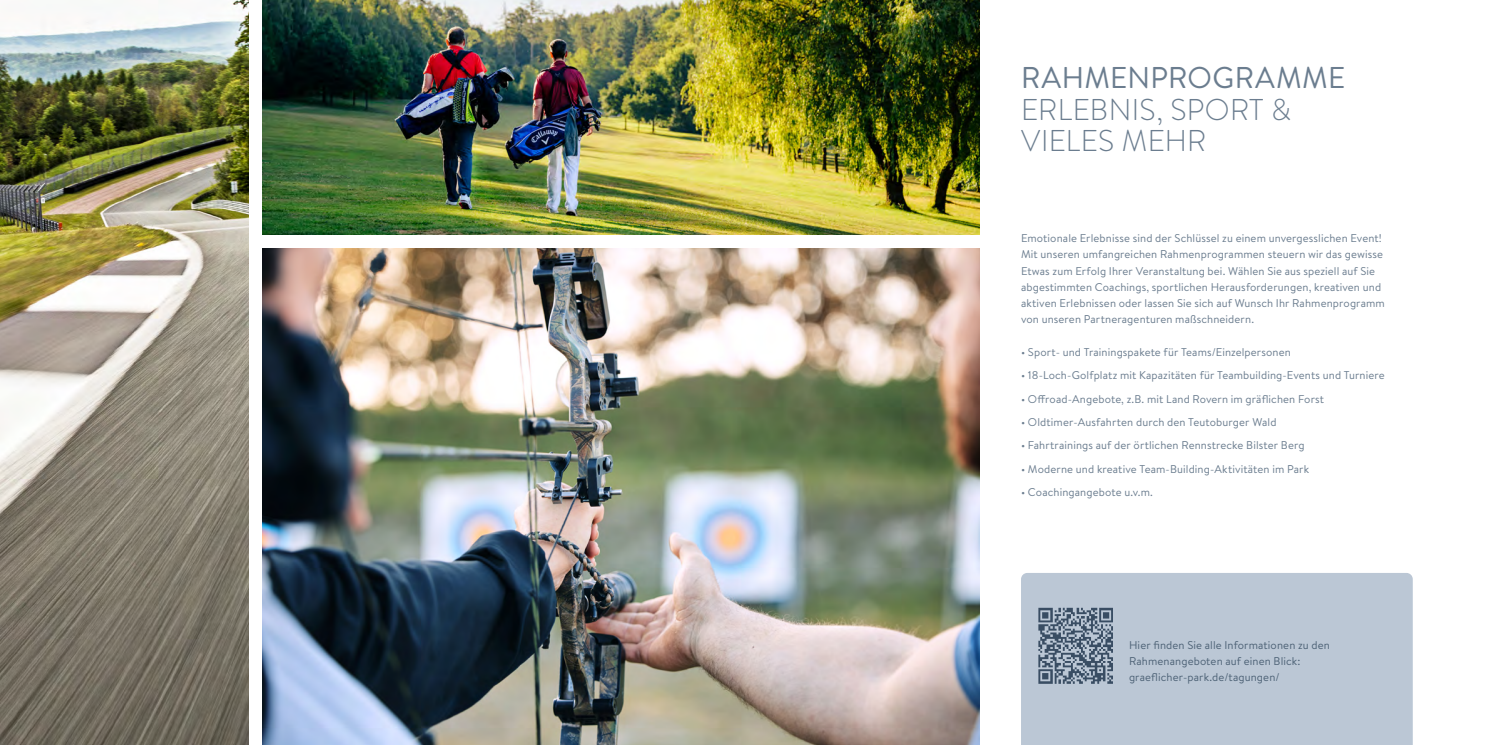
<style>
.page{position:relative;width:1489px;height:745px;background:#fff}
.page>*{position:absolute;margin:0;border:0;box-sizing:border-box;transform-origin:0 0}
.t1{font:300 30px/31.2px "Brandon Text";letter-spacing:.01em;color:#6b7d8f}
.t2{font:11.25px/16.2px "Brandon Text";letter-spacing:.01em;color:#6b7d8f}
.t3{font:11.25px/16.2px "Brandon Text";letter-spacing:.01em;color:#4d6276}
.s1{font-weight:400}
</style>
<div class="page">
<img style="left:0;top:0;width:248px;height:744px">
<div style="left:1021px;top:573px;width:391px;height:171px;background:#bbc7d5"></div>
<img style="left:1035px;top:605px;width:80px;height:79px">
<img style="left:262px;top:248px;width:717px;height:496px">
<img style="left:262px;top:0;width:717px;height:234px">
<p class="t1" style="left:1021px;top:61px;width:325px"><span class="s1">RAHMENPROGRAMME<br></span>ERLEBNIS, SPORT &amp;<br>VIELES MEHR</p>
<p class="t2" style="left:1020px;top:229px;width:365px">Emotionale Erlebnisse sind der Schlüssel zu einem unvergesslichen Event!<br>Mit unseren umfangreichen Rahmenprogrammen steuern wir das gewisse Etwas zum Erfolg Ihrer Veranstaltung bei. Wählen Sie aus speziell auf Sie abgestimmten Coachings, sportlichen Herausforderungen, kreativen und aktiven Erlebnissen oder lassen Sie sich auf Wunsch Ihr Rahmenprogramm von unseren Partneragenturen maßschneidern.</p>
<p class="t2" style="left:1020px;top:343px;width:271px">• Sport- und Trainingspakete für Teams/Einzelpersonen</p>
<p class="t2" style="left:1020px;top:366px;width:365px">• 18-Loch-Golfplatz mit Kapazitäten für Teambuilding-Events und Turniere</p>
<p class="t2" style="left:1020px;top:390px;width:305px">• Offroad-Angebote, z.B. mit Land Rovern im gräflichen Forst</p>
<p class="t2" style="left:1020px;top:413px;width:257px">• Oldtimer-Ausfahrten durch den Teutoburger Wald</p>
<p class="t2" style="left:1020px;top:436px;width:285px">• Fahrtrainings auf der örtlichen Rennstrecke Bilster Berg</p>
<p class="t2" style="left:1020px;top:460px;width:290px">• Moderne und kreative Team-Building-Aktivitäten im Park</p>
<p class="t2" style="left:1020px;top:483px;width:133px">• Coachingangebote u.v.m.</p>
<p class="t3" style="left:1128px;top:635px;width:202px">Hier finden Sie alle Informationen zu den<br>Rahmenangeboten auf einen Blick: graeflicher-park.de/tagungen/</p>
</div>
